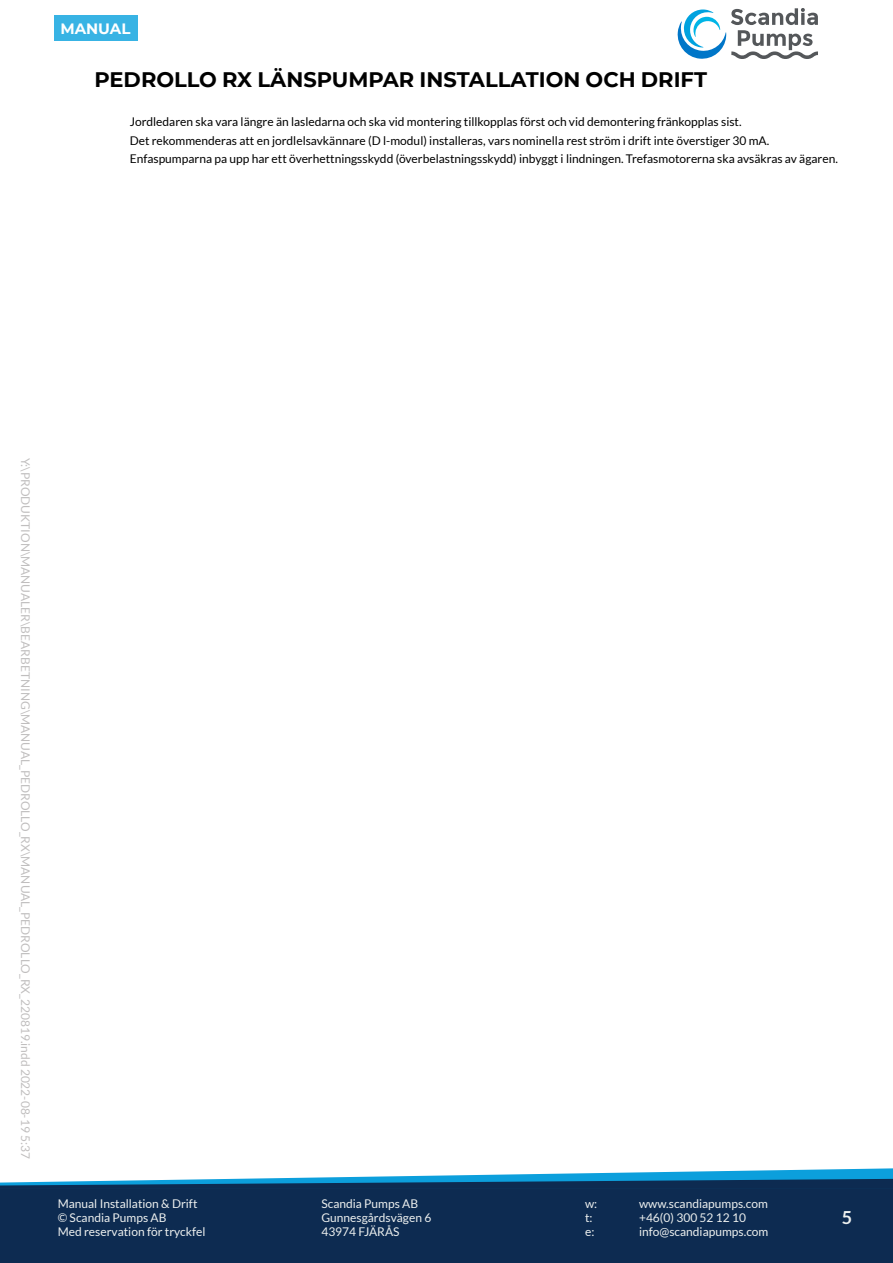
<style>
.page{position:relative;width:893px;height:1263px;background:#fff}
.page>*{position:absolute;margin:0;border:0;box-sizing:border-box;transform-origin:0 0}
.t1{font:700 21px "Montserrat";color:#000}
.t2{font:700 18px "Lato";color:#edf0ef}
.t3{font:700 15px "Montserrat";color:#fff}
.content-sm{font:12px "Lato";color:#000}
.t4{font:12px/14.4px "Lato";color:#edf0ef}
.t5{font:12px "Lato";color:#c0bebe}
</style>
<div class="page">
<svg style="left:677px;top:8px;width:141px;height:51px"></svg>
<div style="left:0;top:1187px;width:893px;height:76px;background:#0d2b51"></div>
<svg style="left:0;top:1168px;width:893px;height:19px"></svg>
<div style="left:54px;top:15px;width:83px;height:25px;background:#38b3e4"></div>
<p class="t3" style="left:60px;top:18px;width:72px">MANUAL</p>
<h1 class="t1" style="left:94px;top:64px;width:614px">PEDROLLO RX LÄNSPUMPAR INSTALLATION OCH DRIFT</h1>
<p class="content-sm" style="left:130px;top:115px;width:613px">Jordledaren ska vara längre än lasledarna och ska vid montering tillkopplas först och vid demontering fränkopplas sist.</p>
<p class="content-sm" style="left:130px;top:134px;width:641px">Det rekommenderas att en jordlelsavkännare (D l-modul) installeras, vars nominella rest ström i drift inte överstiger 30 mA.</p>
<p class="content-sm" style="left:130px;top:152px;width:710px">Enfaspumparna pa upp har ett överhettningsskydd (överbelastningsskydd) inbyggt i lindningen. Trefasmotorerna ska avsäkras av ägaren.</p>
<p class="t5" style="left:32px;top:458px;width:703px;rotate:90deg">Y:\PRODUKTION\MANUALER\BEARBETNING\MANUAL_PEDROLLO_RX\MANUAL_PEDROLLO_RX_220819.indd 2022-08-19 5:37</p>
<p class="t4" style="left:58px;top:1196px;width:149px">Manual Installation &amp; Drift © Scandia Pumps AB<br>Med reservation för tryckfel</p>
<p class="t4" style="left:321px;top:1196px;width:111px">Scandia Pumps AB<br>Gunnesgårdsvägen 6<br>43974 FJÄRÅS</p>
<p class="t4" style="left:585px;top:1196px;width:14px">w:</p>
<p class="t4" style="left:639px;top:1196px;width:130px">www.scandiapumps.com</p>
<p class="t4" style="left:585px;top:1210px;width:9px">t:</p>
<p class="t4" style="left:639px;top:1210px;width:108px">+46(0) 300 52 12 10</p>
<p class="t4" style="left:585px;top:1225px;width:11px">e:</p>
<p class="t4" style="left:639px;top:1225px;width:131px">info@scandiapumps.com</p>
<h2 class="t2" style="left:842px;top:1207px;width:12px">5</h2>
</div>
